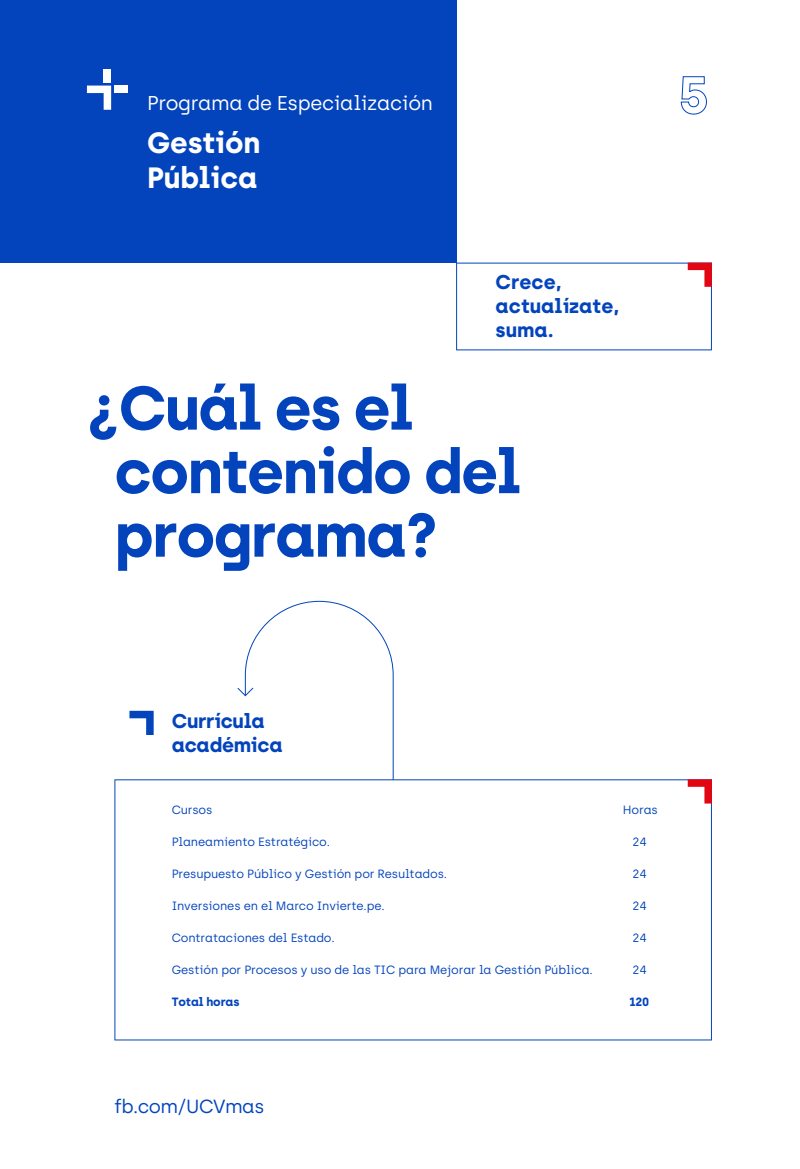
<style>
.page{position:relative;width:800px;height:1169px;background:#fff}
.page>*{position:absolute;margin:0;border:0;box-sizing:border-box;transform-origin:0 0}
.t1{font:700 61.5px/63.5px "Archia";letter-spacing:-.025em;color:#0344bd}
.t2{font:700 29.3px/35.2px "Archia";letter-spacing:-.01em;color:#fff}
.t3{font:700 20px/24px "Archia";color:#0344bd}
.t4{font:20px "Archia";letter-spacing:-.02em;color:#fff}
.t5{font:19px "Archia";letter-spacing:-.03em;color:#0344bd}
.t6{font:12px "Archia";letter-spacing:-.01em;color:#0344bd}
.t7{font:700 12px "Archia";letter-spacing:-.01em;color:#0344bd}
</style>
<div class="page">
<svg style="left:680px;top:76px;width:27px;height:39px"></svg>
<div style="left:0;top:0;width:456px;height:262px;background:#0344bd"></div>
<svg style="left:456px;top:262px;width:256px;height:88px"></svg>
<svg style="left:87px;top:86px;width:24px;height:24px"></svg>
<div style="left:104px;top:69px;width:7px;height:13px;background:#fff"></div>
<div style="left:114px;top:86px;width:14px;height:7px;background:#fff"></div>
<svg style="left:129px;top:710px;width:25px;height:25px"></svg>
<svg style="left:114px;top:779px;width:598px;height:261px"></svg>
<svg style="left:688px;top:779px;width:24px;height:24px"></svg>
<svg style="left:236px;top:601px;width:158px;height:180px"></svg>
<h3 class="t4" style="left:147px;top:91px;width:287px">Programa de Especialización</h3>
<h2 class="t2" style="left:147px;top:124px;width:115px">Gestión<br>Pública</h2>
<h3 class="t3" style="left:496px;top:269px;width:125px">Crece, actualízate, suma.</h3>
<h1 class="t1" style="left:114px;top:375px;width:409px;text-indent:-28px">¿Cuál es el contenido del programa?</h1>
<h3 class="t3" style="left:172px;top:708px;width:113px">Currícula académica</h3>
<p class="t6" style="left:172px;top:802px;width:42px">Cursos</p>
<p class="t6" style="left:623px;top:802px;width:37px">Horas</p>
<p class="t6" style="left:172px;top:834px;width:160px">Planeamiento Estratégico.</p>
<p class="t6" style="left:633px;top:834px;width:16px">24</p>
<p class="t6" style="left:172px;top:866px;width:277px">Presupuesto Público y Gestión por Resultados.</p>
<p class="t6" style="left:633px;top:866px;width:16px">24</p>
<p class="t6" style="left:172px;top:898px;width:215px">Inversiones en el Marco Invierte.pe.</p>
<p class="t6" style="left:633px;top:898px;width:16px">24</p>
<p class="t6" style="left:172px;top:930px;width:165px">Contrataciones del Estado.</p>
<p class="t6" style="left:633px;top:930px;width:16px">24</p>
<p class="t6" style="left:172px;top:962px;width:423px">Gestión por Procesos y uso de las TIC para Mejorar la Gestión Pública.</p>
<p class="t6" style="left:633px;top:962px;width:16px">24</p>
<p class="t7" style="left:172px;top:994px;width:69px">Total horas</p>
<p class="t7" style="left:629px;top:994px;width:21px">120</p>
<h3 class="t5" style="left:114px;top:1095px;width:152px">fb.com/UCVmas</h3>
</div>
